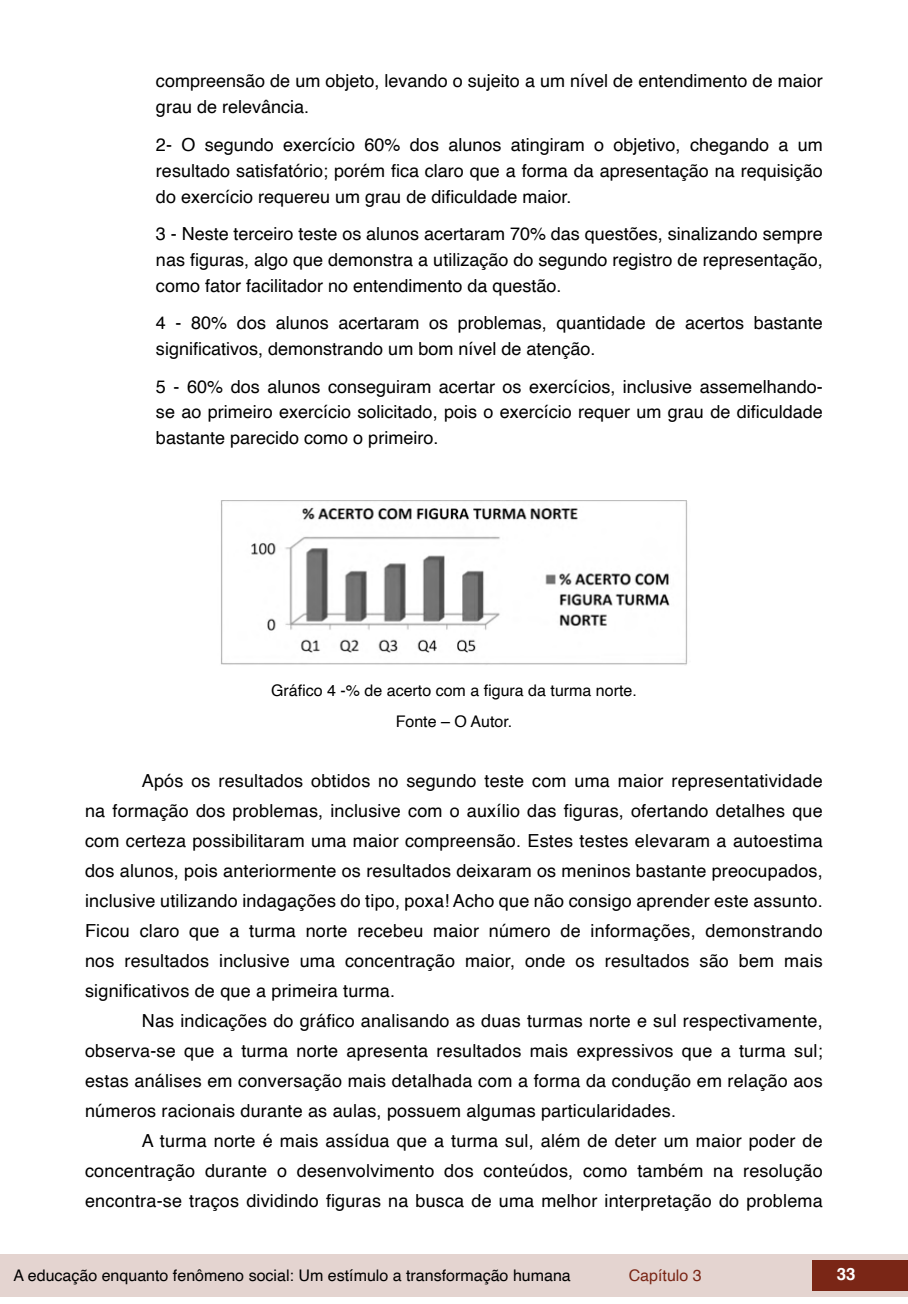
<style>
.page{position:relative;width:908px;height:1304px;background:#fff}
.page>*{position:absolute;margin:0;border:0;box-sizing:border-box;transform-origin:0 0}
.txt{font:18px/30px "Helvetica";letter-spacing:.01em;color:#000;text-align:justify}
.lista_simples{font:18px/26px "Helvetica";color:#000;text-align:justify}
.t1{font:700 16.8px "Helvetica";color:#fff}
.imagens_graf_tab{font:16px "Helvetica";color:#000}
.t2{font:16px "Helvetica";color:#7a2616}
</style>
<div class="page">
<div style="left:0;top:1254px;width:906px;height:43px;background:#e4d4d0"></div>
<div style="left:812px;top:1261px;width:95px;height:30px;background:#7a2616"></div>
<img style="left:221px;top:500px;width:466px;height:165px">
<p class="lista_simples" style="left:156px;top:68px;width:668px">compreensão de um objeto, levando o sujeito a um nível de entendimento de maior grau de relevância.</p>
<p class="lista_simples" style="left:156px;top:132px;width:668px">2- O segundo exercício 60% dos alunos atingiram o objetivo, chegando a um resultado satisfatório; porém fica claro que a forma da apresentação na requisição do exercício requereu um grau de dificuldade maior.</p>
<p class="lista_simples" style="left:156px;top:221px;width:668px">3 - Neste terceiro teste os alunos acertaram 70% das questões, sinalizando sempre nas figuras, algo que demonstra a utilização do segundo registro de representação, como fator facilitador no entendimento da questão.</p>
<p class="lista_simples" style="left:156px;top:310px;width:668px">4 - 80% dos alunos acertaram os problemas, quantidade de acertos bastante significativos, demonstrando um bom nível de atenção.</p>
<p class="lista_simples" style="left:156px;top:374px;width:668px">5 - 60% dos alunos conseguiram acertar os exercícios, inclusive assemelhando&shy;se ao primeiro exercício solicitado, pois o exercício requer um grau de dificuldade bastante parecido como o primeiro.</p>
<p class="imagens_graf_tab" style="left:271px;top:678px;width:367px">Gráfico 4 -% de acerto com a figura da turma norte.</p>
<p class="imagens_graf_tab" style="left:395px;top:709px;width:118px">Fonte – O Autor.</p>
<p class="txt" style="left:85px;top:766px;width:738px;text-indent:57px">Após os resultados obtidos no segundo teste com uma maior representatividade na formação dos problemas, inclusive com o auxílio das figuras, ofertando detalhes que com certeza possibilitaram uma maior compreensão. Estes testes elevaram a autoestima dos alunos, pois anteriormente os resultados deixaram os meninos bastante preocupados, inclusive utilizando indagações do tipo, poxa! Acho que não consigo aprender este assunto.<br>Ficou claro que a turma norte recebeu maior número de informações, demonstrando nos resultados inclusive uma concentração maior, onde os resultados são bem mais significativos de que a primeira turma.</p>
<p class="txt" style="left:85px;top:1006px;width:738px;text-indent:57px">Nas indicações do gráfico analisando as duas turmas norte e sul respectivamente, observa-se que a turma norte apresenta resultados mais expressivos que a turma sul; estas análises em conversação mais detalhada com a forma da condução em relação aos números racionais durante as aulas, possuem algumas particularidades.</p>
<p class="txt" style="left:85px;top:1126px;width:738px;text-indent:57px">A turma norte é mais assídua que a turma sul, além de deter um maior poder de concentração durante o desenvolvimento dos conteúdos, como também na resolução encontra-se traços dividindo figuras na busca de uma melhor interpretação do problema</p>
<p class="imagens_graf_tab" style="left:14px;top:1263px;width:558px">A educação enquanto fenômeno social: Um estímulo a transformação humana</p>
<p class="t2" style="left:628px;top:1263px;width:74px">Capítulo 3</p>
<p class="t1" style="left:836px;top:1261px;width:20px">33</p>
</div>
